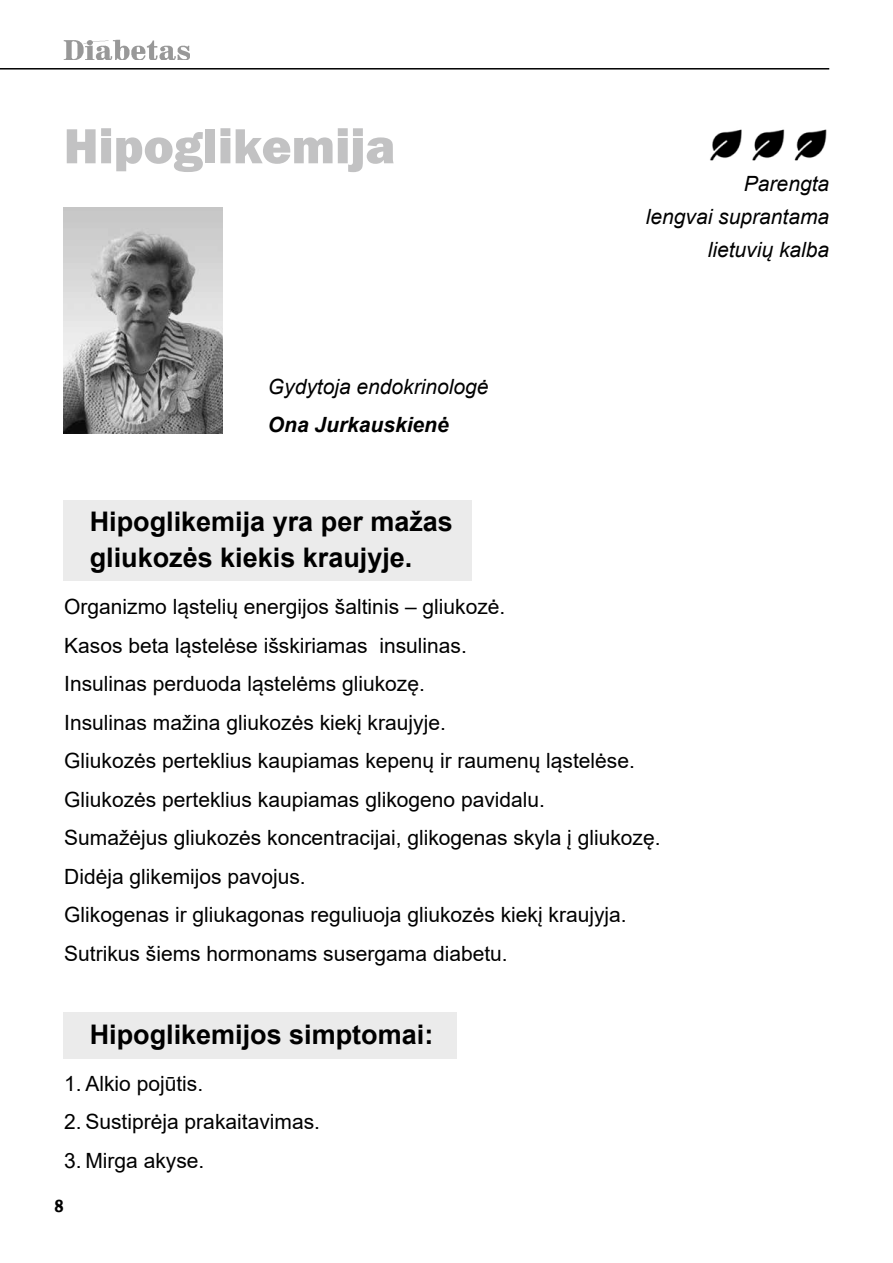
<style>
.page{position:relative;width:893px;height:1263px;background:#fff}
.page>*{position:absolute;margin:0;border:0;box-sizing:border-box;transform-origin:0 0}
.t1{font:800 51px "Franklin Gothic";color:#c2c2c3}
.t2{font:700 27px/36px "Arial";color:#000}
.t3{font:21px/38.5px "Arial";color:#000}
.t4{font:italic 21px/33px "Arial";color:#000;text-align:right}
.t5{font:italic 700 21px "Arial";color:#000}
.t6{font:600 condensed 18px "Franklin Gothic";color:#000}
</style>
<div class="page">
<img style="left:64px;top:40px;width:126px;height:20px">
<hr style="left:0;top:68px;width:829px;height:2px;background:#000">
<div style="left:64px;top:1012px;width:393px;height:47px;background:#ebebeb"></div>
<img style="left:64px;top:207px;width:159px;height:227px">
<div style="left:64px;top:500px;width:408px;height:80px;background:#ebebeb"></div>
<img style="left:710px;top:129px;width:117px;height:32px">
<h1 class="t1" style="left:64px;top:113px;width:333px">Hipoglikemija</h1>
<p class="t4" style="left:268px;top:370px;width:222px">Gydytoja endokrinologė</p>
<p class="t5" style="left:268px;top:411px;width:182px">Ona Jurkauskienė</p>
<p class="t4" style="left:646px;top:167px;width:185px">Parengta<br>lengvai suprantama lietuvių kalba</p>
<p class="t2" style="left:90px;top:504px;width:365px">Hipoglikemija yra per mažas gliukozės kiekis kraujyje.</p>
<p class="t3" style="left:64px;top:587px;width:598px">Organizmo ląstelių energijos šaltinis – gliukozė.<br>Kasos beta ląstelėse išskiriamas insulinas.<br>Insulinas perduoda ląstelėms gliukozę.<br>Insulinas mažina gliukozės kiekį kraujyje.<br>Gliukozės perteklius kaupiamas kepenų ir raumenų ląstelėse.<br>Gliukozės perteklius kaupiamas glikogeno pavidalu.<br>Sumažėjus gliukozės koncentracijai, glikogenas skyla į gliukozę.<br>Didėja glikemijos pavojus.<br>Glikogenas ir gliukagonas reguliuoja gliukozės kiekį kraujyja.<br>Sutrikus šiems hormonams susergama diabetu.</p>
<p class="t2" style="left:90px;top:1016px;width:345px">Hipoglikemijos simptomai:</p>
<p class="t3" style="left:64px;top:1064px;width:141px">1. Alkio pojūtis.</p>
<p class="t3" style="left:64px;top:1102px;width:257px">2. Sustiprėja prakaitavimas.</p>
<p class="t3" style="left:64px;top:1141px;width:142px">3. Mirga akyse.</p>
<p class="t6" style="left:55px;top:1194px;width:11px">8</p>
</div>
